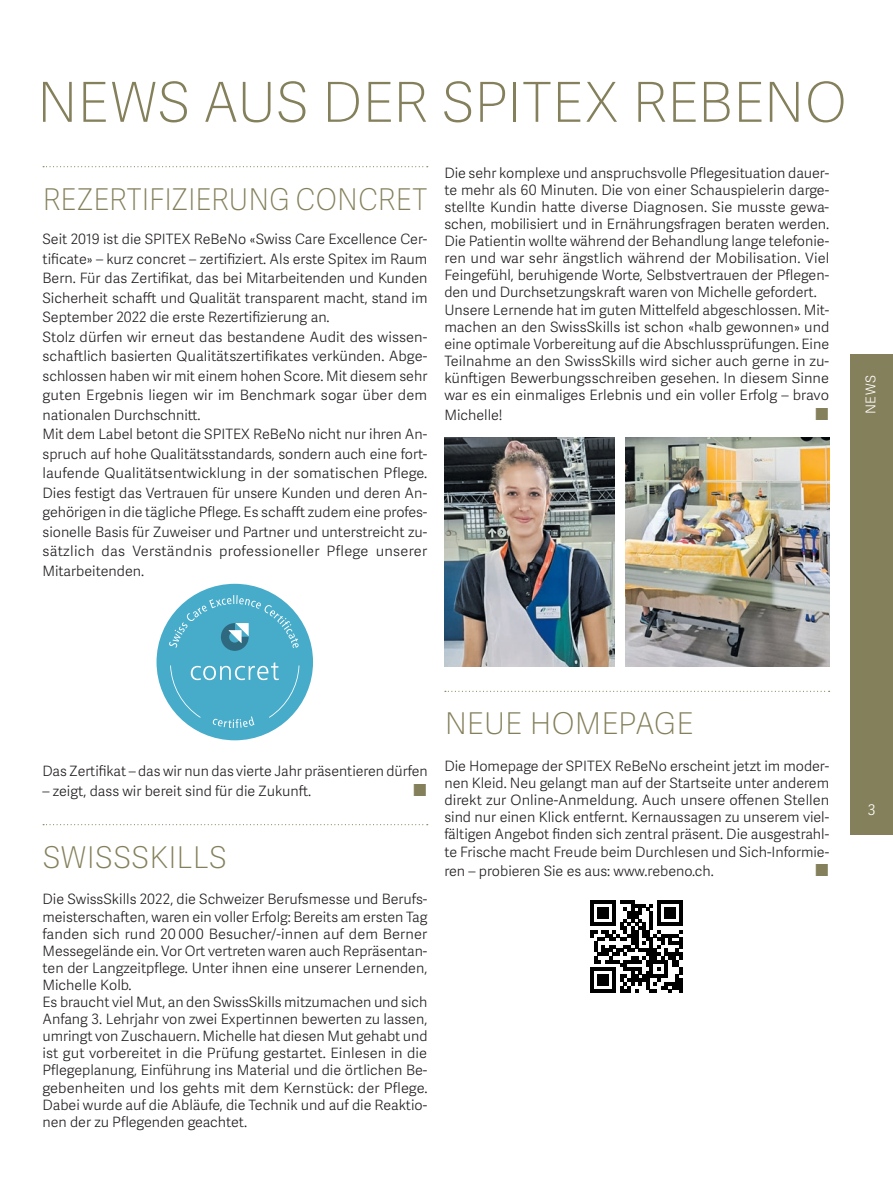
<style>
.page{position:relative;width:893px;height:1191px;background:#fff}
.page>*{position:absolute;margin:0;border:0;box-sizing:border-box;transform-origin:0 0}
.t1{font:100 55.2px "Adelle Sans";letter-spacing:-.005em;color:#84805b}
.t2{font:100 30px "Adelle Sans";color:#84805b;scale:.93 1}
.t3{font:100 30px "Adelle Sans";color:#84805b}
.t4{font:300 24px "Adelle Sans";color:#84805b}
.t5{font:300 14.7px "Adelle Sans";color:#fff}
.t6{font:300 14.25px/17.1px "Adelle Sans";color:#231f20}
.t7{font:300 13.5px "Adelle Sans";color:#fff}
</style>
<div class="page">
<svg style="left:43px;top:166px;width:385px;height:1px"></svg>
<svg style="left:43px;top:824px;width:385px;height:1px"></svg>
<div style="left:157px;top:584px;width:156px;height:156px;background:#47acca;border-radius:50%"></div>
<svg style="left:169px;top:595px;width:130px;height:56px"></svg>
<svg style="left:170px;top:662px;width:129px;height:66px"></svg>
<svg style="left:445px;top:691px;width:385px;height:1px"></svg>
<img style="left:444px;top:437px;width:170px;height:230px">
<img style="left:625px;top:437px;width:204px;height:230px">
<svg style="left:590px;top:900px;width:93px;height:93px"></svg>
<div style="left:850px;top:354px;width:43px;height:480px;background:#84805b"></div>
<h1 class="t1" style="left:37px;top:70px;width:812px">NEWS AUS DER SPITEX REBENO</h1>
<h2 class="t2" style="left:43px;top:182px;width:415px">REZERTIFIZIERUNG CONCRET</h2>
<p class="t6" style="left:43px;top:230px;width:387px;line-height:19.5px">Seit 2019 ist die SPITEX ReBeNo «Swiss Care Excellence Cer&shy;tificate» – kurz concret – zertifiziert. Als erste Spitex im Raum Bern. Für das Zertifikat, das bei Mitarbeitenden und Kunden Sicherheit schafft und Qualität transparent macht, stand im September 2022 die erste Rezertifizierung an.<br>Stolz dürfen wir erneut das bestandene Audit des wissen&shy;schaftlich basierten Qualitätszertifikates verkünden. Abge&shy;schlossen haben wir mit einem hohen Score. Mit diesem sehr guten Ergebnis liegen wir im Benchmark sogar über dem nationalen Durchschnitt.<br>Mit dem Label betont die SPITEX ReBeNo nicht nur ihren An&shy;spruch auf hohe Qualitätsstandards, sondern auch eine fort&shy;laufende Qualitätsentwicklung in der somatischen Pflege.<br>Dies festigt das Vertrauen für unsere Kunden und deren An&shy;gehörigen in die tägliche Pflege. Es schafft zudem eine profes&shy;sionelle Basis für Zuweiser und Partner und unterstreicht zu&shy;sätzlich das Verständnis professioneller Pflege unserer Mitarbeitenden.</p>
<p class="t6" style="left:444px;top:165px;width:386px">Die sehr komplexe und anspruchsvolle Pflegesituation dauer&shy;te mehr als 60 Minuten. Die von einer Schauspielerin darge&shy;stellte Kundin hatte diverse Diagnosen. Sie musste gewa&shy;schen, mobilisiert und in Ernährungsfragen beraten werden.<br>Die Patientin wollte während der Behandlung lange telefonie&shy;ren und war sehr ängstlich während der Mobilisation. Viel Feingefühl, beruhigende Worte, Selbstvertrauen der Pflegen&shy;den und Durchsetzungskraft waren von Michelle gefordert.<br>Unsere Lernende hat im guten Mittelfeld abgeschlossen. Mit&shy;machen an den SwissSkills ist schon «halb gewonnen» und eine optimale Vorbereitung auf die Abschlussprüfungen. Eine Teilnahme an den SwissSkills wird sicher auch gerne in zu&shy;künftigen Bewerbungsschreiben gesehen. In diesem Sinne war es ein einmaliges Erlebnis und ein voller Erfolg – bravo</p>
<p class="t6" style="left:444px;top:406px;width:60px">Michelle!</p>
<h3 class="t4" style="left:815px;top:397px;width:16px">U</h3>
<p class="t7" style="left:863px;top:414px;width:41px;rotate:-90deg">NEWS</p>
<p class="t6" style="left:43px;top:763px;width:387px">Das Zertifikat – das wir nun das vierte Jahr präsentieren dürfen</p>
<p class="t6" style="left:43px;top:782px;width:270px">– zeigt, dass wir bereit sind für die Zukunft.</p>
<h3 class="t4" style="left:413px;top:773px;width:16px">U</h3>
<h2 class="t3" style="left:43px;top:840px;width:185px">SWISSSKILLS</h2>
<p class="t6" style="left:43px;top:891px;width:386px">Die SwissSkills 2022, die Schweizer Berufsmesse und Berufs&shy;meisterschaften, waren ein voller Erfolg: Bereits am ersten Tag fanden sich rund 20 000 Besucher/-innen auf dem Berner Messegelände ein. Vor Ort vertreten waren auch Repräsentan&shy;ten der Langzeitpflege. Unter ihnen eine unserer Lernenden, Michelle Kolb.<br>Es braucht viel Mut, an den SwissSkills mitzumachen und sich Anfang 3. Lehrjahr von zwei Expertinnen bewerten zu lassen, umringt von Zuschauern. Michelle hat diesen Mut gehabt und ist gut vorbereitet in die Prüfung gestartet. Einlesen in die Pflegeplanung, Einführung ins Material und die örtlichen Be&shy;gebenheiten und los gehts mit dem Kernstück: der Pflege.<br>Dabei wurde auf die Abläufe, die Technik und auf die Reaktio&shy;nen der zu Pflegenden geachtet.</p>
<h2 class="t3" style="left:445px;top:706px;width:250px">NEUE HOMEPAGE</h2>
<p class="t6" style="left:444px;top:758px;width:386px;text-align:justify">Die Homepage der SPITEX ReBeNo erscheint jetzt im moder&shy;nen Kleid. Neu gelangt man auf der Startseite unter anderem direkt zur Online-Anmeldung. Auch unsere offenen Stellen sind nur einen Klick entfernt. Kernaussagen zu unserem viel&shy;fältigen Angebot finden sich zentral präsent. Die ausgestrahl&shy;te Frische macht Freude beim Durchlesen und Sich-Informie-</p>
<p class="t6" style="left:444px;top:863px;width:271px">ren – probieren Sie es aus: www.rebeno.ch.</p>
<h3 class="t4" style="left:815px;top:853px;width:16px">U</h3>
<p class="t5" style="left:868px;top:801px;width:9px">3</p>
</div>
